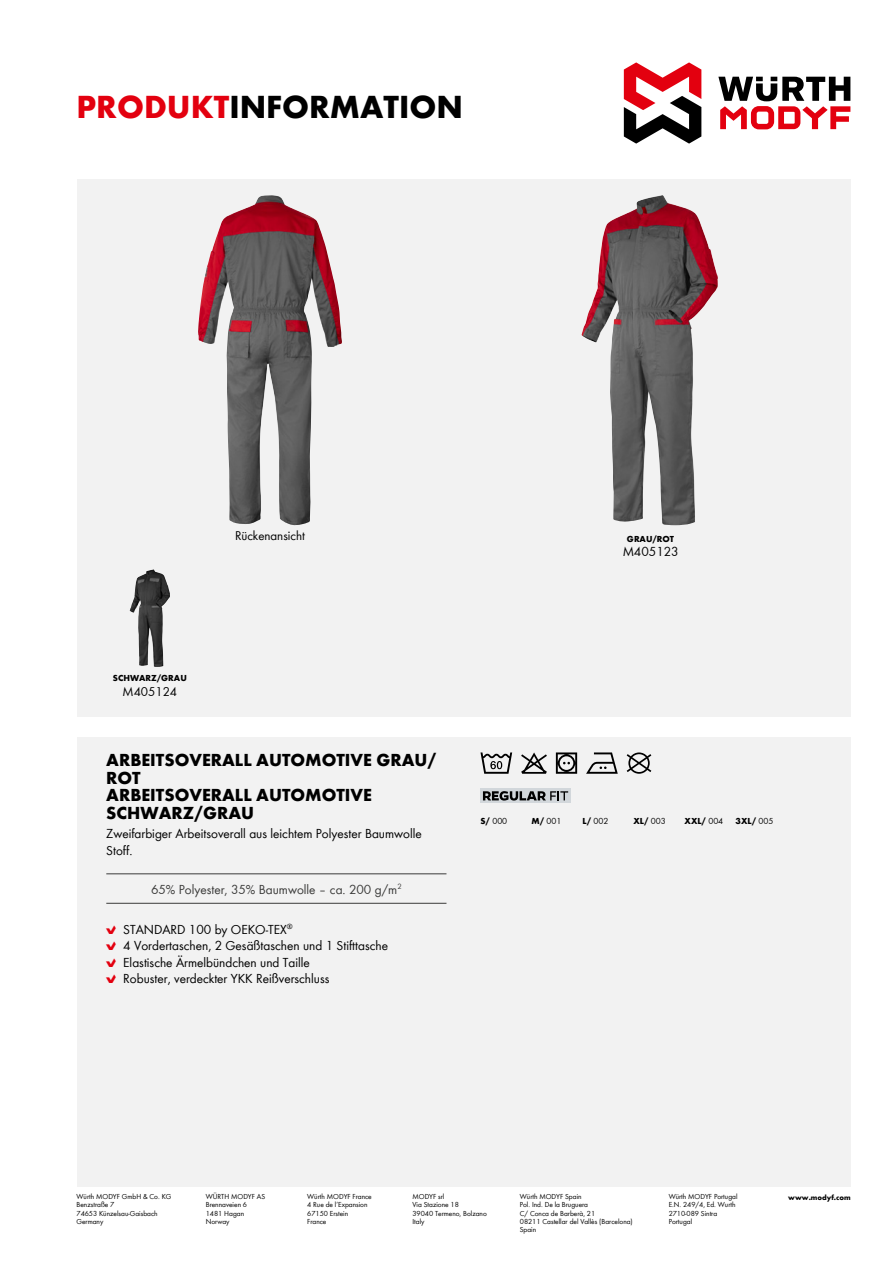
<style>
.page{position:relative;width:893px;height:1263px;background:#fff}
.page>*{position:absolute;margin:0;border:0;box-sizing:border-box;transform-origin:0 0}
.t1{font:700 33px "Wuerth Global";color:#000}
.t2{font:700 18px/17.9px "Wuerth Global";color:#000}
.t3{font:13.5px/16.5px "Wuerth Global";color:#000}
.t4{font:13.5px "Wuerth Global";color:#3b3b3a}
.t5{font:13.2px "Wuerth Global";color:#000}
.t6{font:700 9px "Wuerth Global";color:#000}
.t7{font:9px "Wuerth Global";color:#000}
.t8{font:7.5px/8.2px "Wuerth Global";color:#000}
.t9{font:700 7.5px "Wuerth Global";color:#000}
.s1{color:#e3000f}
.s2{font-family:"Wuerth Num";color:#e3000f}
.s3{font-weight:700}
.s4{font-weight:400}
</style>
<div class="page">
<svg style="left:718px;top:77px;width:132px;height:52px"></svg>
<svg style="left:624px;top:62px;width:77px;height:82px"></svg>
<div style="left:77px;top:179px;width:773px;height:1007px;background:#f2f2f2"></div>
<div style="left:64px;top:717px;width:805px;height:19px;background:#fff"></div>
<svg style="left:627px;top:752px;width:24px;height:22px"></svg>
<svg style="left:586px;top:752px;width:32px;height:22px"></svg>
<svg style="left:556px;top:752px;width:21px;height:22px"></svg>
<svg style="left:521px;top:752px;width:26px;height:22px"></svg>
<svg style="left:480px;top:752px;width:32px;height:22px"></svg>
<hr style="left:106px;top:873px;width:340px;height:1px;background:#3b3b3a">
<hr style="left:106px;top:903px;width:340px;height:1px;background:#3b3b3a">
<div style="left:480px;top:788px;width:91px;height:15px;background:#d2d7db"></div>
<svg style="left:483px;top:791px;width:85px;height:9px"></svg>
<img style="left:582px;top:195px;width:113px;height:330px">
<img style="left:198px;top:195px;width:114px;height:330px">
<img style="left:130px;top:569px;width:33px;height:98px">
<h1 class="t1" style="left:77px;top:87px;width:388px"><span class="s1">PRODUKT</span>INFORMATION</h1>
<h3 class="t5" style="left:235px;top:527px;width:72px">Rückenansicht</h3>
<p class="t6" style="left:627px;top:533px;width:49px">GRAU/ROT</p>
<h3 class="t3" style="left:622px;top:543px;width:58px">M405123</h3>
<p class="t6" style="left:113px;top:672px;width:75px">SCHWARZ/GRAU</p>
<h3 class="t5" style="left:123px;top:683px;width:56px">M405124</h3>
<h2 class="t2" style="left:106px;top:750px;width:332px">ARBEITSOVERALL AUTOMOTIVE GRAU/<br>ROT<br>ARBEITSOVERALL AUTOMOTIVE<br>SCHWARZ/GRAU</h2>
<h3 class="t3" style="left:106px;top:825px;width:317px">Zweifarbiger Arbeitsoverall aus leichtem Polyester Baumwolle<br>Stoff.</h3>
<h3 class="t4" style="left:151px;top:881px;width:252px">65% Polyester, 35% Baumwolle – ca. 200 g/m<sup>2</sup></h3>
<h3 class="t3" style="left:106px;top:921px;width:283px"><span class="s2">B</span> STANDARD 100 by OEKO-TEX<sup>®<br></sup><span class="s2">B</span> 4 Vordertaschen, 2 Gesäßtaschen und 1 Stifttasche <span class="s2">B</span> Elastische Ärmelbündchen und Taille<br><span class="s2">B</span> Robuster, verdeckter YKK Reißverschluss</h3>
<p class="t7" style="left:480px;top:815px;width:28px"><span class="s3">S/</span> 000</p>
<p class="t7" style="left:531px;top:815px;width:31px"><span class="s3">M/</span> 001</p>
<p class="t7" style="left:583px;top:815px;width:27px"><span class="s3">L/</span> 002</p>
<p class="t6" style="left:634px;top:815px;width:34px">XL/ <span class="s4">003</span></p>
<p class="t6" style="left:685px;top:815px;width:40px">XXL/ <span class="s4">004</span></p>
<p class="t6" style="left:736px;top:815px;width:39px">3XL/ <span class="s4">005</span></p>
<p class="t8" style="left:206px;top:1192px;width:61px">WÜRTH MODYF AS<br>Brennaveien 6<br>1481 Hagan<br>Norway</p>
<p class="t8" style="left:307px;top:1192px;width:66px">Würth MODYF France<br>4 Rue de l’Expansion<br>67150 Erstein<br>France</p>
<p class="t8" style="left:669px;top:1192px;width:70px">Würth MODYF Portugal<br>E.N. 249/4, Ed. Wurth<br>2710-089 Sintra<br>Portugal</p>
<p class="t9" style="left:788px;top:1193px;width:64px">www.modyf.com</p>
<p class="t8" style="left:77px;top:1192px;width:96px">Würth MODYF GmbH &amp; Co. KG<br>Benzstraße 7<br>74653 Künzelsau-Gaisbach<br>Germany</p>
<p class="t8" style="left:412px;top:1192px;width:76px">MODYF srl<br>Via Stazione 18<br>39040 Termeno, Bolzano<br>Italy</p>
<p class="t8" style="left:520px;top:1192px;width:114px">Würth MODYF Spain<br>Pol. Ind. De la Bruguera<br>C/ Conca de Barberà, 21<br>08211 Castellar del Vallès (Barcelona)<br>Spain</p>
</div>
